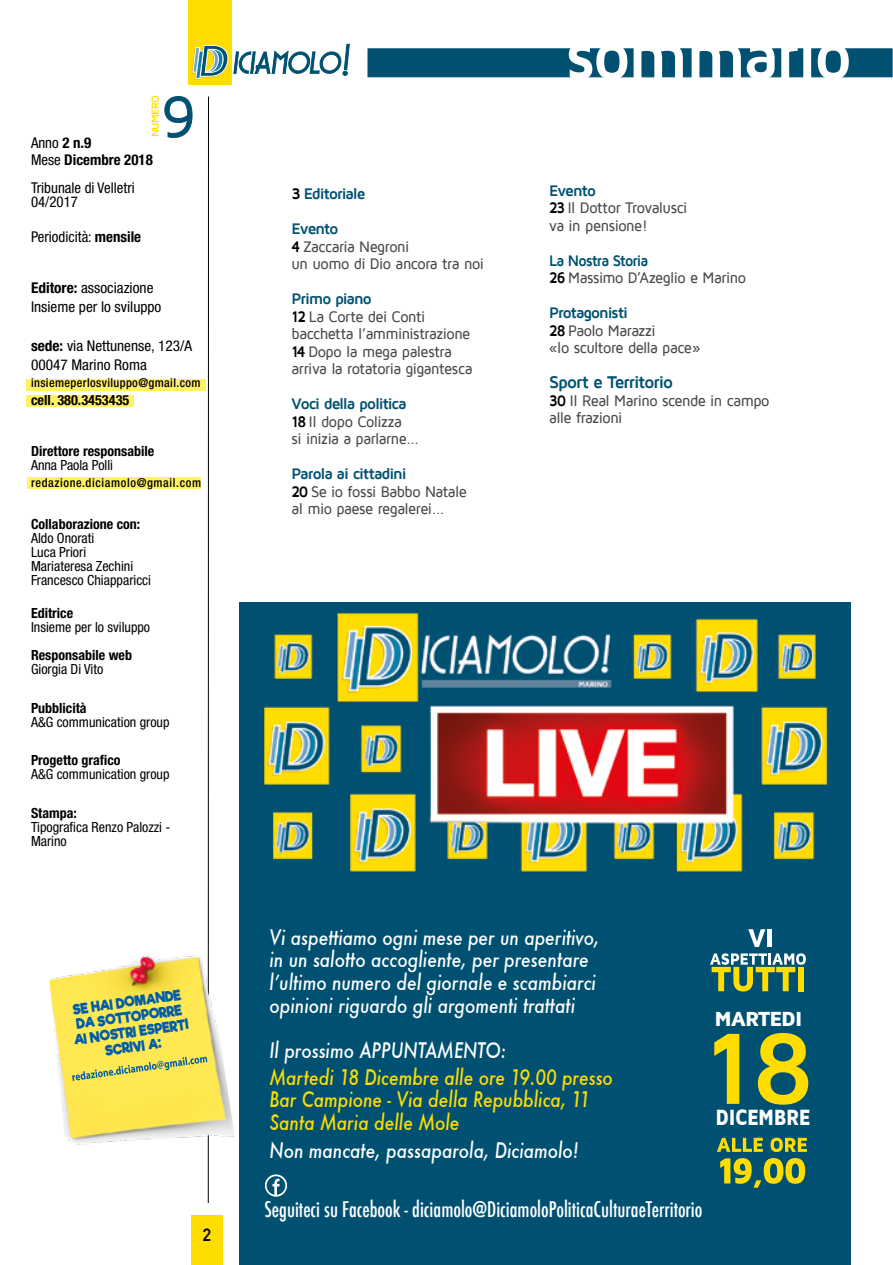
<style>
.page{position:relative;width:893px;height:1265px;background:#fff}
.page>*{position:absolute;margin:0;border:0;box-sizing:border-box;transform-origin:0 0}
.t1{font:700 105px "Maven Pro";color:#fd0}
.t2{font:700 70px "Maven Pro";letter-spacing:-.045em;color:#fff;scale:.94 1}
.t3{font:59.85px "Maven Pro";color:#005171}
.t4{font:900 22.75px "Maven Pro";letter-spacing:-.025em;color:#fff;scale:.85 1}
.t5{font:italic 500 21px/22.8px "Futura";color:#fff;scale:.82 1}
.t6{font:italic 500 21px/22.8px "Futura";color:#fd0;scale:.82 1}
.t7{font:500 condensed 21px "Futura";color:#fff;scale:.94 1}
.t8{font:900 21px "Maven Pro";letter-spacing:-.05em;color:#fff}
.t9{font:700 17.5px "Maven Pro";letter-spacing:-.06em;color:#005171}
.t10{font:700 17.5px "DIN Alternate";color:#000}
.t11{font:500 15.75px/17.5px "Maven Pro";letter-spacing:-.035em;color:#4a4a49;scale:.93 1}
.t12{font:700 15.75px "Maven Pro";letter-spacing:-.07em;color:#005171}
.t13{font:condensed 14.88px/19.2px "Helvetica Neue";color:#000}
.t14{font:700 condensed 14.88px/17.5px "Helvetica Neue";color:#000}
.t15{font:condensed 14px/14px "Helvetica Neue";color:#000}
.t16{font:700 condensed 14px "Helvetica Neue";color:#000}
.t17{font:700 13.65px/15px "Riffic Free";color:#005da9;text-align:center;scale:.94 1}
.t18{font:500 condensed 12.25px "Helvetica Neue";letter-spacing:.03em;color:#000}
.t19{font:500 condensed 12.25px "Helvetica Neue";letter-spacing:.05em;color:#000}
.t20{font:700 10.5px "Maven Pro";letter-spacing:-.055em;color:#fd0}
.s1{font-weight:400}
.s2{font-weight:700}
.s3{color:#000}
.s4{font-weight:700;color:#005171}
.s5{font-weight:700;color:#000}
</style>
<div class="page">
<svg style="left:164px;top:96px;width:29px;height:42px"></svg>
<img style="left:240px;top:603px;width:610px;height:662px">
<div style="left:188px;top:0;width:44px;height:84px;background:#fd0"></div>
<svg style="left:192px;top:44px;width:158px;height:35px"></svg>
<div style="left:191px;top:1215px;width:31px;height:50px;background:#fd0"></div>
<div style="left:26px;top:379px;width:180px;height:11px;background:#fff265"></div>
<div style="left:26px;top:395px;width:108px;height:11px;background:#fff265"></div>
<div style="left:28px;top:478px;width:173px;height:11px;background:#fff265"></div>
<div style="left:368px;top:49px;width:524px;height:28px;background:#005171;border:1px solid #005171"></div>
<hr style="left:208px;top:97px;width:1px;height:1106px;background:#000">
<svg style="left:266px;top:1175px;width:20px;height:21px"></svg>
<div style="left:265px;top:1174px;width:22px;height:23px;border:2px solid #fff;border-radius:50%"></div>
<svg style="left:272px;top:1179px;width:7px;height:17px"></svg>
<svg style="left:748px;top:929px;width:17px;height:18px"></svg>
<div style="left:767px;top:929px;width:5px;height:18px;background:#fff"></div>
<svg style="left:710px;top:953px;width:96px;height:38px;background:#6e9269"></svg>
<div style="left:798px;top:967px;width:6px;height:24px;background:#fd0"></div>
<svg style="left:717px;top:1138px;width:46px;height:14px"></svg>
<svg style="left:771px;top:1138px;width:36px;height:14px"></svg>
<svg style="left:720px;top:1158px;width:85px;height:30px;background:#77923b"></svg>
<img style="left:49px;top:946px;width:186px;height:220px">
<svg style="left:72px;top:1057px;width:135px;height:24px;background:#dad45e"></svg>
<p class="t20" style="left:150px;top:137px;width:44px;rotate:-90deg">NUMERO</p>
<h3 class="t3" style="left:161px;top:86px;width:37px">9</h3>
<p class="t14" style="left:31px;top:133px;width:123px"><span class="s1">Anno</span> 2 n.9<br><span class="s1">Mese</span> Dicembre 2018</p>
<p class="t13" style="left:31px;top:181px;width:105px;line-height:14px">Tribunale di Velletri<br>04/2017</p>
<p class="t13" style="left:31px;top:227px;width:112px">Periodicità: <span class="s2">mensile</span></p>
<p class="t13" style="left:31px;top:278px;width:132px"><span class="s2">Editore:</span> associazione<br>Insieme per lo sviluppo</p>
<p class="t13" style="left:31px;top:336px;width:162px"><span class="s2">sede:</span> via Nettunense, 123/A<br>00047 Marino Roma</p>
<p class="t18" style="left:31px;top:376px;width:171px">insiemeperlosviluppo@gmail.com</p>
<p class="t16" style="left:31px;top:392px;width:100px">cell. 380.3453435</p>
<p class="t16" style="left:31px;top:442px;width:125px">Direttore responsabile</p>
<p class="t15" style="left:31px;top:458px;width:84px">Anna Paola Polli</p>
<p class="t19" style="left:31px;top:476px;width:172px">redazione.diciamolo@gmail.com</p>
<p class="t16" style="left:31px;top:516px;width:111px">Collaborazione con:</p>
<p class="t15" style="left:31px;top:531px;width:122px">Aldo Onorati<br>Luca Priori<br>Mariateresa Zechini<br>Francesco Chiapparicci</p>
<p class="t16" style="left:31px;top:605px;width:44px">Editrice</p>
<p class="t15" style="left:31px;top:620px;width:121px">Insieme per lo sviluppo</p>
<p class="t16" style="left:31px;top:647px;width:103px">Responsabile web</p>
<p class="t15" style="left:31px;top:662px;width:74px">Giorgia Di Vito</p>
<p class="t16" style="left:31px;top:700px;width:57px">Pubblicità</p>
<p class="t15" style="left:31px;top:715px;width:140px">A&amp;G communication group</p>
<p class="t16" style="left:31px;top:752px;width:91px">Progetto grafico</p>
<p class="t15" style="left:31px;top:767px;width:140px">A&amp;G communication group</p>
<p class="t16" style="left:31px;top:805px;width:47px">Stampa:</p>
<p class="t15" style="left:31px;top:820px;width:141px">Tipografica Renzo Palozzi -<br>Marino</p>
<p class="t17" style="left:69px;top:1003px;width:124px;rotate:-8deg">SE HAI DOMANDE<br>DA SOTTOPORRE<br>AI NOSTRI ESPERTI<br>SCRIVI A:</p>
<p class="t10" style="left:203px;top:1222px;width:10px">2</p>
<p class="t12" style="left:292px;top:186px;width:75px"><span class="s3">3</span> Editoriale</p>
<p class="t11" style="left:292px;top:220px;width:208px"><span class="s4">Evento<br></span><span class="s5">4</span> Zaccaria Negroni<br>un uomo di Dio ancora tra noi</p>
<p class="t11" style="left:292px;top:290px;width:196px"><span class="s4">Primo piano<br></span><span class="s5">12</span> La Corte dei Conti bacchetta l’amministrazione<br><span class="s5">14</span> Dopo la mega palestra arriva la rotatoria gigantesca</p>
<p class="t11" style="left:292px;top:395px;width:139px"><span class="s4">Voci della politica<br></span><span class="s5">18</span> Il dopo Colizza<br>si inizia a parlarne...</p>
<p class="t11" style="left:292px;top:465px;width:190px"><span class="s4">Parola ai cittadini<br></span><span class="s5">20</span> Se io fossi Babbo Natale al mio paese regalerei...</p>
<h2 class="t2" style="left:566px;top:18px;width:306px">sommario</h2>
<p class="t11" style="left:549px;top:182px;width:150px"><span class="s4">Evento<br></span><span class="s5">23</span> Il Dottor Trovalusci va in pensione!</p>
<p class="t11" style="left:549px;top:252px;width:213px"><span class="s4">La Nostra Storia<br></span><span class="s5">26</span> Massimo D’Azeglio e Marino</p>
<p class="t11" style="left:549px;top:304px;width:164px"><span class="s4">Protagonisti<br></span><span class="s5">28</span> Paolo Marazzi<br>«lo scultore della pace»</p>
<p class="t9" style="left:549px;top:373px;width:125px">Sport e Territorio</p>
<p class="t11" style="left:549px;top:392px;width:238px"><span class="s5">30</span> Il Real Marino scende in campo alle frazioni</p>
<h3 class="t5" style="left:270px;top:925px;width:404px">Vi aspettiamo ogni mese per un aperitivo, in un salotto accogliente, per presentare l’ultimo numero del giornale e scambiarci opinioni riguardo gli argomenti trattati</h3>
<h3 class="t5" style="left:270px;top:1039px;width:290px">Il prossimo APPUNTAMENTO:</h3>
<h3 class="t6" style="left:270px;top:1065px;width:420px">Martedi 18 Dicembre alle ore 19.00 presso<br>Bar Campione - Via della Repubblica, 11<br>Santa Maria delle Mole</h3>
<h3 class="t5" style="left:270px;top:1139px;width:378px">Non mancate, passaparola, Diciamolo!</h3>
<h3 class="t7" style="left:265px;top:1196px;width:467px">Seguiteci su Facebook - diciamolo@DiciamoloPoliticaCulturaeTerritorio</h3>
<h3 class="t8" style="left:714px;top:1008px;width:89px">MARTEDI</h3>
<h1 class="t1" style="left:703px;top:1013px;width:113px">18</h1>
<h3 class="t4" style="left:716px;top:1105px;width:113px">DICEMBRE</h3>
</div>
